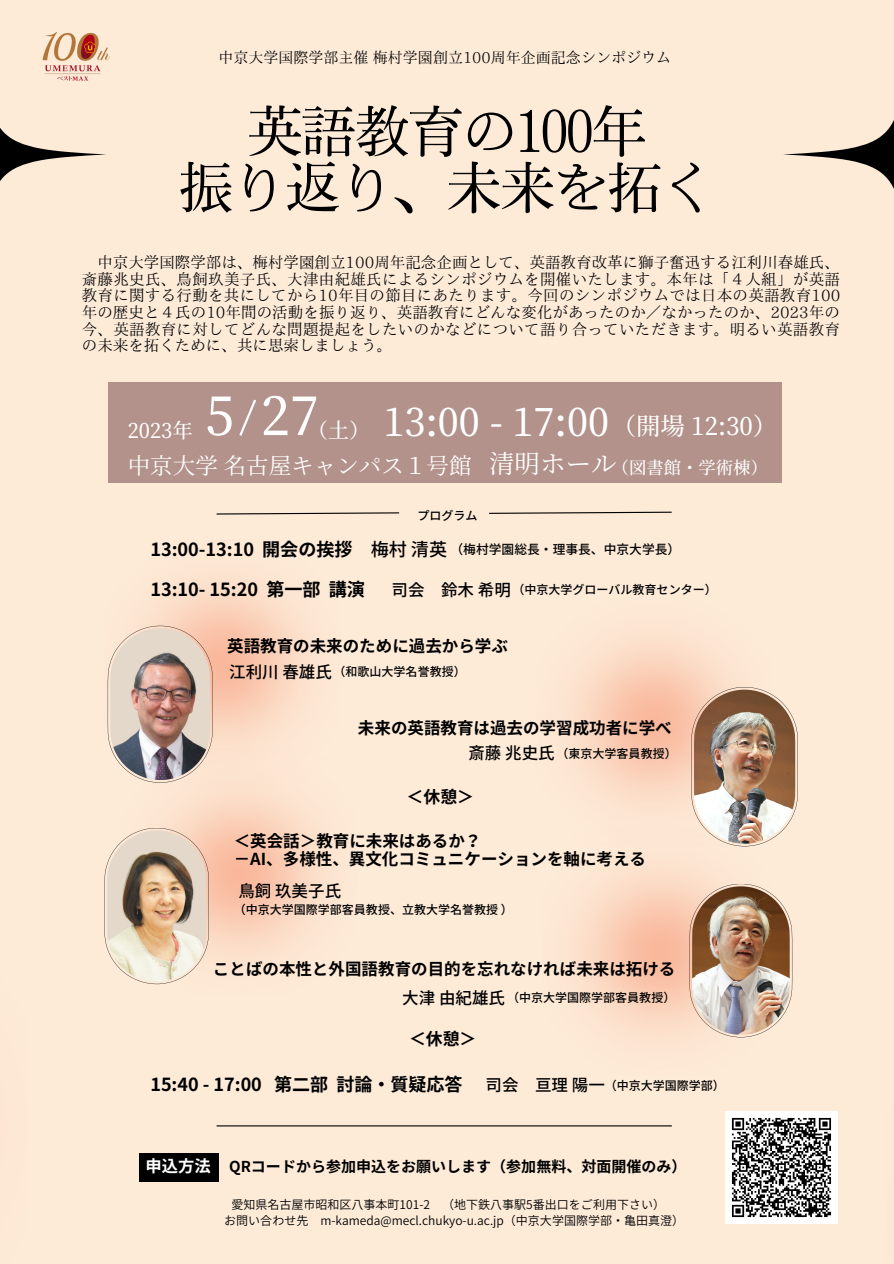
<style>
.page{position:relative;width:894px;height:1264px;background:#fff}
.page>*{position:absolute;margin:0;border:0;box-sizing:border-box;transform-origin:0 0}
.t1{font:56.4px/56.2px "Motoya Mincho Old Pr 6 W3";letter-spacing:-.05em;color:#000001;text-align:center}
.t2{font:500 52.5px "Source Han Serif JP";color:#fff}
.t3{font:500 38.25px "Source Han Serif JP";color:#fff}
.t4{font:25.5px "Source Han Serif JP";color:#fff}
.t5{font:500 24.45px "Source Han Serif JP";color:#fff}
.t6{font:22.5px "Source Han Serif JP";color:#fff}
.t7{font:500 20.4px "Source Han Serif JP";color:#fff}
.t8{font:700 18.15px "Noto Sans JP";color:#000001}
.t9{font:700 18px "Noto Sans JP";color:#000001}
.t10{font:500 17.4px "Source Han Serif JP";color:#fff}
.t11{font:700 16.8px "Noto Sans JP";color:#000001}
.t12{font:700 16.5px/18px "Noto Sans JP";color:#000}
.t13{font:700 16.5px "Noto Sans JP";color:#000001}
.t14{font:500 16.5px "Noto Sans JP";color:#000001}
.t15{font:15.45px/16.6px "IP Aex Mincho";letter-spacing:.02em;color:#000001;text-align:justify}
.t16{font:700 15px "Noto Sans JP";color:#000001}
.t17{font:15px "IP Aex Mincho";color:#000001}
.t18{font:500 12.75px "Noto Sans JP";color:#000001}
.t19{font:500 12px "Noto Sans JP";color:#000001}
.t20{font:600 12px/16px "Noto Sans JP";color:#000001}
.s1{font-size:21px}
.s2{font-weight:500}
.s3{font-size:16.5px}
.s4{font-size:16.35px;color:#fff}
</style>
<div class="page">
<div style="left:0;top:0;width:893px;height:1263px;background:#fdebd8"></div>
<svg style="left:0;top:128px;width:106px;height:53px"></svg>
<svg style="left:783px;top:122px;width:110px;height:65px"></svg>
<svg style="left:691px;top:687px;width:106px;height:159px"></svg>
<img style="left:693px;top:689px;width:102px;height:154px">
<svg style="left:689px;top:883px;width:103px;height:154px"></svg>
<img style="left:691px;top:886px;width:98px;height:148px">
<svg style="left:104px;top:828px;width:105px;height:156px"></svg>
<img style="left:107px;top:830px;width:99px;height:151px">
<svg style="left:107px;top:625px;width:106px;height:157px"></svg>
<img style="left:110px;top:628px;width:100px;height:152px">
<div style="left:108px;top:382px;width:673px;height:101px;background:#b2928a"></div>
<svg style="left:239px;top:399px;width:17px;height:37px"></svg>
<img style="left:42px;top:32px;width:68px;height:49px">
<img style="left:725px;top:1111px;width:112px;height:112px">
<div style="left:139px;top:1153px;width:79px;height:28px;background:#000"></div>
<hr style="left:216px;top:1125px;width:455px;height:1px;background:#000">
<svg style="left:489px;top:511px;width:183px;height:3px"></svg>
<svg style="left:216px;top:512px;width:184px;height:3px"></svg>
<p class="t17" style="left:218px;top:50px;width:454px">中京大学国際学部主催梅村学園創立100周年企画記念シンポジウム</p>
<h1 class="t1" style="left:178px;top:103px;width:540px">英語教育の100年<br>振り返り、未来を拓く</h1>
<p class="t15" style="left:82px;top:254px;width:759px;text-indent:16px">中京大学国際学部は、梅村学園創立100周年記念企画として、英語教育改革に獅子奮迅する江利川春雄氏、斎藤兆史氏、鳥飼玖美子氏、大津由紀雄氏によるシンポジウムを開催いたします。本年は「４人組」が英語教育に関する行動を共にしてから10年目の節目にあたります。今回のシンポジウムでは日本の英語教育100年の歴史と４氏の10年間の活動を振り返り、英語教育にどんな変化があったのか／なかったのか、2023年の今、英語教育に対してどんな問題提起をしたいのかなどについて語り合っていただきます。明るい英語教育の未来を拓くために、共に思索しましょう。</p>
<h3 class="t7" style="left:128px;top:414px;width:66px">2023年</h3>
<h2 class="t2" style="left:205px;top:374px;width:115px">5 27</h2>
<h3 class="t3" style="left:307px;top:391px;width:303px"><span class="s1">（土）</span> 13:00 - 17:00</h3>
<h3 class="t5" style="left:611px;top:407px;width:167px">（開場 12:30）</h3>
<h3 class="t6" style="left:128px;top:448px;width:345px">中京大学名古屋キャンパス１号館</h3>
<h3 class="t4" style="left:489px;top:443px;width:129px">清明ホール</h3>
<p class="t10" style="left:611px;top:454px;width:157px">（図書館・学術棟）</p>
<p class="t19" style="left:417px;top:505px;width:62px">プログラム</p>
<p class="t8" style="left:150px;top:534px;width:298px">13:00-13:10 開会の挨拶 <span class="s2">梅村清英</span></p>
<p class="t8" style="left:150px;top:575px;width:216px">13:10- 15:20 第一部講演</p>
<p class="t18" style="left:450px;top:539px;width:231px">（梅村学園総長・理事長、中京大学長）</p>
<p class="t14" style="left:391px;top:577px;width:121px">司会 鈴木希明</p>
<p class="t19" style="left:512px;top:580px;width:206px">（中京大学グローバル教育センター）</p>
<p class="t13" style="left:227px;top:632px;width:282px">英語教育の未来のために過去から学ぶ</p>
<p class="t14" style="left:229px;top:658px;width:103px">江利川春雄氏</p>
<p class="t19" style="left:333px;top:662px;width:134px">（和歌山大学名誉教授）</p>
<p class="t13" style="left:358px;top:714px;width:315px">未来の英語教育は過去の学習成功者に学べ</p>
<p class="t14" style="left:468px;top:740px;width:86px">斎藤兆史氏</p>
<p class="t19" style="left:556px;top:744px;width:122px">（東京大学客員教授）</p>
<p class="t11" style="left:406px;top:783px;width:69px">＜休憩＞</p>
<p class="t12" style="left:234px;top:831px;width:414px">＜英会話＞教育に未来はあるか？<br>－AI、多様性、異文化コミュニケーションを軸に考える</p>
<p class="t14" style="left:238px;top:877px;width:103px">鳥飼玖美子氏</p>
<p class="t19" style="left:234px;top:900px;width:280px">（中京大学国際学部客員教授、立教大学名誉教授）</p>
<p class="t12" style="left:213px;top:959px;width:464px">ことばの本性と外国語教育の目的を忘れなければ未来は拓ける</p>
<p class="t14" style="left:402px;top:984px;width:103px">大津由紀雄氏</p>
<p class="t11" style="left:409px;top:1025px;width:69px">＜休憩＞</p>
<p class="t19" style="left:507px;top:988px;width:170px">（中京大学国際学部客員教授）</p>
<p class="t9" style="left:150px;top:1070px;width:314px">15:40 - 17:00 第二部討論・質疑応答</p>
<p class="t19" style="left:485px;top:1075px;width:241px"><span class="s3">司会 亘理陽一</span>（中京大学国際学部）</p>
<p class="t16" style="left:145px;top:1154px;width:542px"><span class="s4">申込方法</span> QRコードから参加申込をお願いします（参加無料、対面開催のみ）</p>
<p class="t20" style="left:224px;top:1195px;width:461px;text-indent:7px">愛知県名古屋市昭和区八事本町101-2 （地下鉄八事駅5番出口をご利用下さい）<br>お問い合わせ先 m-kameda@mecl.chukyo-u.ac.jp（中京大学国際学部・亀田真澄）</p>
</div>
